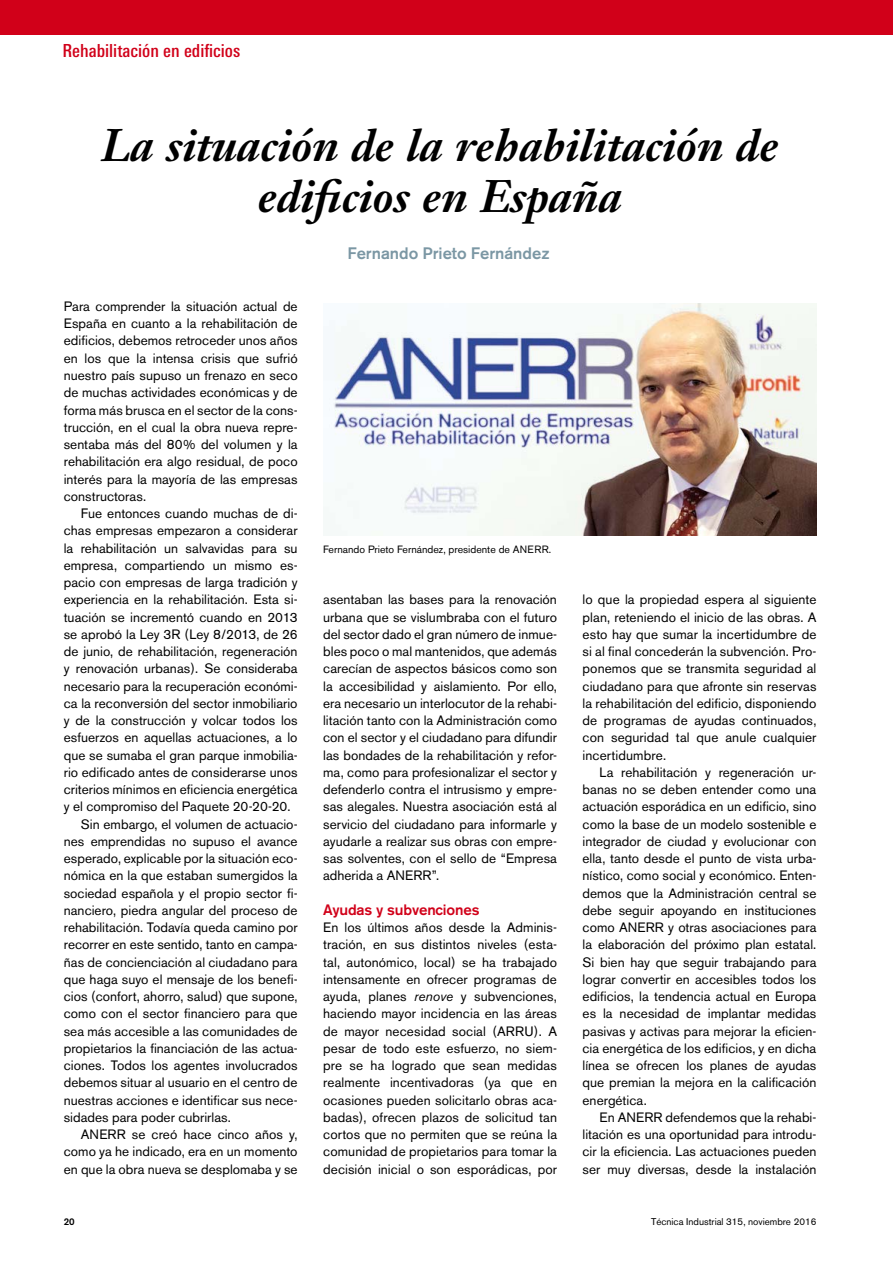
<style>
.page{position:relative;width:893px;height:1263px;background:#fff}
.page>*{position:absolute;margin:0;border:0;box-sizing:border-box;transform-origin:0 0}
.t1{font:italic 700 45px/51px "Janson Text";color:#000;text-align:center}
.t2{font:500 condensed 18px "LT Univers";color:#d10019}
.t3{font:500 16.5px "Akzidenz Grotesk BE";color:#7b97a4}
.t4{font:500 15px "Akzidenz Grotesk BE";letter-spacing:-.01em;color:#d10019}
.t5{font:13.5px/17.2px "Akzidenz Grotesk BE";letter-spacing:.005em;color:#000;text-align:justify}
.t6{font:10.5px "Akzidenz Grotesk BE";color:#000}
.t7{font:9.75px "Akzidenz Grotesk BE";color:#000}
.t8{font:500 9.75px "Akzidenz Grotesk BE";color:#000}
.s1{font-style:italic}
</style>
<div class="page">
<div style="left:0;top:0;width:893px;height:34px;background:#d10019"></div>
<img style="left:329px;top:303px;width:487px;height:232px">
<h2 class="t2" style="left:62px;top:40px;width:179px">Rehabilitación en edificios</h2>
<h1 class="t1" style="left:101px;top:119px;width:679px">La situación de la rehabilitación de edificios en España</h1>
<p class="t3" style="left:347px;top:243px;width:204px">Fernando Prieto Fernández</p>
<p class="t5" style="left:64px;top:298px;width:235px">Para comprender la situación actual de España en cuanto a la rehabilitación de edificios, debemos retroceder unos años en los que la intensa crisis que sufrió nuestro país supuso un frenazo en seco de muchas actividades económicas y de forma más brusca en el sector de la cons&shy;trucción, en el cual la obra nueva repre&shy;sentaba más del 80% del volumen y la rehabilitación era algo residual, de poco interés para la mayoría de las empresas constructoras.</p>
<p class="t5" style="left:81px;top:505px;width:218px">Fue entonces cuando muchas de di-</p>
<p class="t5" style="left:64px;top:522px;width:235px">chas empresas empezaron a considerar</p>
<p class="t5" style="left:64px;top:539px;width:235px">la rehabilitación un salvavidas para su</p>
<p class="t5" style="left:64px;top:556px;width:235px">empresa, compartiendo un mismo es-</p>
<p class="t5" style="left:64px;top:574px;width:235px">pacio con empresas de larga tradición y</p>
<p class="t5" style="left:64px;top:591px;width:235px">experiencia en la rehabilitación. Esta si-</p>
<p class="t5" style="left:64px;top:608px;width:235px">tuación se incrementó cuando en 2013</p>
<p class="t5" style="left:64px;top:625px;width:235px">se aprobó la Ley 3R (Ley 8/2013, de 26</p>
<p class="t5" style="left:64px;top:643px;width:235px">de junio, de rehabilitación, regeneración</p>
<p class="t5" style="left:64px;top:660px;width:235px">y renovación urbanas). Se consideraba</p>
<p class="t5" style="left:64px;top:677px;width:235px">necesario para la recuperación económi-</p>
<p class="t5" style="left:64px;top:694px;width:235px">ca la reconversión del sector inmobiliario</p>
<p class="t5" style="left:64px;top:712px;width:235px">y de la construcción y volcar todos los</p>
<p class="t5" style="left:64px;top:729px;width:235px">esfuerzos en aquellas actuaciones, a lo</p>
<p class="t5" style="left:64px;top:746px;width:235px">que se sumaba el gran parque inmobilia-</p>
<p class="t5" style="left:64px;top:763px;width:235px">rio edificado antes de considerarse unos</p>
<p class="t5" style="left:64px;top:781px;width:235px">criterios mínimos en eficiencia energética</p>
<p class="t5" style="left:64px;top:798px;width:228px">y el compromiso del Paquete 20-20-20.</p>
<p class="t5" style="left:81px;top:815px;width:218px">Sin embargo, el volumen de actuacio-</p>
<p class="t5" style="left:64px;top:832px;width:235px">nes emprendidas no supuso el avance</p>
<p class="t5" style="left:64px;top:850px;width:235px">esperado, explicable por la situación eco-</p>
<p class="t5" style="left:64px;top:867px;width:235px">nómica en la que estaban sumergidos la</p>
<p class="t5" style="left:64px;top:884px;width:235px">sociedad española y el propio sector fi-</p>
<p class="t5" style="left:64px;top:901px;width:235px">nanciero, piedra angular del proceso de</p>
<p class="t5" style="left:64px;top:919px;width:235px">rehabilitación. Todavía queda camino por</p>
<p class="t5" style="left:64px;top:936px;width:235px">recorrer en este sentido, tanto en campa-</p>
<p class="t5" style="left:64px;top:953px;width:235px">ñas de concienciación al ciudadano para</p>
<p class="t5" style="left:64px;top:970px;width:235px">que haga suyo el mensaje de los benefi-</p>
<p class="t5" style="left:64px;top:988px;width:235px">cios (confort, ahorro, salud) que supone,</p>
<p class="t5" style="left:64px;top:1005px;width:235px">como con el sector financiero para que</p>
<p class="t5" style="left:64px;top:1022px;width:235px">sea más accesible a las comunidades de</p>
<p class="t5" style="left:64px;top:1040px;width:235px">propietarios la financiación de las actua-</p>
<p class="t5" style="left:64px;top:1057px;width:235px">ciones. Todos los agentes involucrados</p>
<p class="t5" style="left:64px;top:1074px;width:235px">debemos situar al usuario en el centro de</p>
<p class="t5" style="left:64px;top:1091px;width:235px">nuestras acciones e identificar sus nece-</p>
<p class="t5" style="left:64px;top:1109px;width:169px">sidades para poder cubrirlas.</p>
<p class="t5" style="left:81px;top:1126px;width:218px">ANERR se creó hace cinco años y,</p>
<p class="t5" style="left:64px;top:1143px;width:235px">como ya he indicado, era en un momento</p>
<p class="t5" style="left:64px;top:1160px;width:235px">en que la obra nueva se desplomaba y se</p>
<p class="t6" style="left:323px;top:543px;width:230px">Fernando Prieto Fernández, presidente de ANERR.</p>
<p class="t5" style="left:323px;top:591px;width:235px">asentaban las bases para la renovación urbana que se vislumbraba con el futuro del sector dado el gran número de inmue&shy;bles poco o mal mantenidos, que además carecían de aspectos básicos como son la accesibilidad y aislamiento. Por ello, era necesario un interlocutor de la rehabi&shy;litación tanto con la Administración como con el sector y el ciudadano para difundir las bondades de la rehabilitación y refor&shy;ma, como para profesionalizar el sector y defenderlo contra el intrusismo y empre&shy;sas alegales. Nuestra asociación está al servicio del ciudadano para informarle y ayudarle a realizar sus obras con empre&shy;sas solventes, con el sello de “Empresa adherida a ANERR”.</p>
<p class="t4" style="left:323px;top:900px;width:158px">Ayudas y subvenciones</p>
<p class="t5" style="left:323px;top:919px;width:235px">En los últimos años desde la Adminis&shy;tración, en sus distintos niveles (esta&shy;tal, autonómico, local) se ha trabajado intensamente en ofrecer programas de ayuda, planes <span class="s1">renove</span> y subvenciones, haciendo mayor incidencia en las áreas de mayor necesidad social (ARRU). A pesar de todo este esfuerzo, no siem&shy;pre se ha logrado que sean medidas realmente incentivadoras (ya que en ocasiones pueden solicitarlo obras aca&shy;badas), ofrecen plazos de solicitud tan cortos que no permiten que se reúna la comunidad de propietarios para tomar la decisión inicial o son esporádicas, por</p>
<p class="t5" style="left:583px;top:591px;width:235px">lo que la propiedad espera al siguiente plan, reteniendo el inicio de las obras. A esto hay que sumar la incertidumbre de si al final concederán la subvención. Pro&shy;ponemos que se transmita seguridad al ciudadano para que afronte sin reservas la rehabilitación del edificio, disponiendo de programas de ayudas continuados, con seguridad tal que anule cualquier incertidumbre.</p>
<p class="t5" style="left:583px;top:763px;width:235px;text-indent:17px">La rehabilitación y regeneración ur&shy;banas no se deben entender como una actuación esporádica en un edificio, sino como la base de un modelo sostenible e integrador de ciudad y evolucionar con ella, tanto desde el punto de vista urba&shy;nístico, como social y económico. Enten&shy;demos que la Administración central se debe seguir apoyando en instituciones como ANERR y otras asociaciones para la elaboración del próximo plan estatal.<br>Si bien hay que seguir trabajando para lograr convertir en accesibles todos los edificios, la tendencia actual en Europa es la necesidad de implantar medidas pasivas y activas para mejorar la eficien&shy;cia energética de los edificios, y en dicha línea se ofrecen los planes de ayudas que premian la mejora en la calificación energética.</p>
<p class="t5" style="left:583px;top:1108px;width:235px;text-indent:17px">En ANERR defendemos que la rehabi&shy;litación es una oportunidad para introdu&shy;cir la eficiencia. Las actuaciones pueden ser muy diversas, desde la instalación</p>
<p class="t8" style="left:64px;top:1216px;width:12px">20</p>
<p class="t7" style="left:651px;top:1216px;width:167px">Técnica Industrial 315, noviembre 2016</p>
</div>
